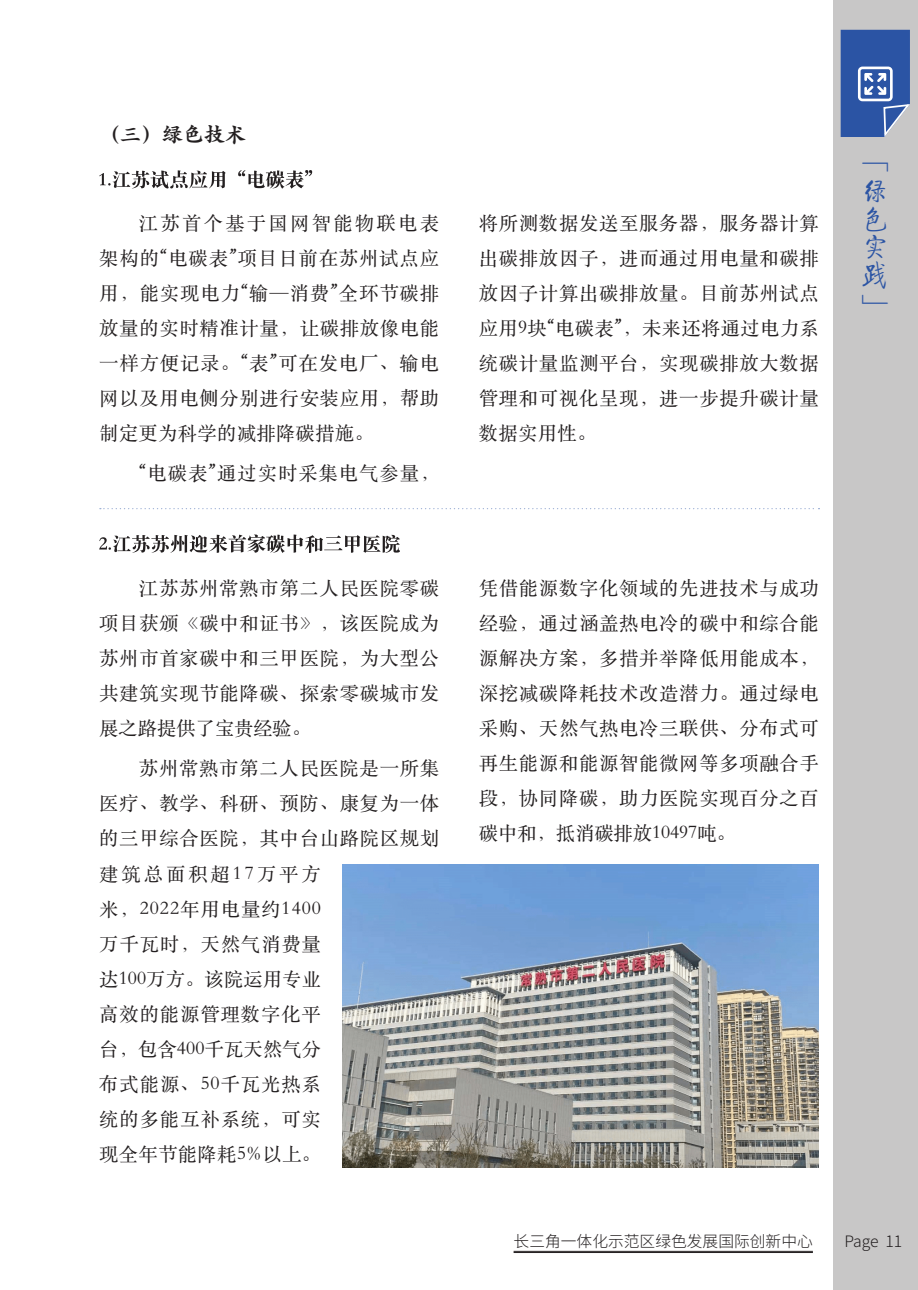
<style>
.page{position:relative;width:918px;height:1290px;background:#fff}
.page>*{position:absolute;margin:0;border:0;box-sizing:border-box;transform-origin:0 0}
.t1{font:28px/28px "FZQTJW GB1 0";color:#2b54a4;text-align:justify}
.t2{font:900 21px "ST Kaiti SC";color:#231f20}
.t3{font:19.25px/35px "ST Songti SC Regular";letter-spacing:.04em;color:#231f20;text-align:justify}
.t4{font:300 15.75px "Source Han Sans CN";color:#231f20}
</style>
<div class="page">
<div style="left:833px;top:0;width:85px;height:1290px;background:#c8c7c7"></div>
<hr style="left:513px;top:1251px;width:300px;height:1px;background:#231f20">
<hr style="left:513px;top:1252px;width:300px;height:1px;background:#231f20">
<svg style="left:840px;top:30px;width:70px;height:107px;background:#486bae"></svg>
<svg style="left:99px;top:170px;width:213px;height:19px"></svg>
<svg style="left:99px;top:534px;width:301px;height:19px"></svg>
<svg style="left:100px;top:508px;width:719px;height:1px"></svg>
<img style="left:342px;top:865px;width:476px;height:302px">
<p class="t2" style="left:99px;top:121px;width:148px">（三）绿色技术</p>
<p class="t3" style="left:99px;top:205px;width:341px;text-indent:40px">江苏首个基于国网智能物联电表架构的“电碳表”项目日前在苏州试点应用，能实现电力“输—消费”全环节碳排放量的实时精准计量，让碳排放像电能一样方便记录。“表”可在发电厂、输电网以及用电侧分别进行安装应用，帮助制定更为科学的减排降碳措施。</p>
<p class="t3" style="left:139px;top:455px;width:302px">“电碳表”通过实时采集电气参量，</p>
<p class="t3" style="left:99px;top:569px;width:341px;text-indent:40px">江苏苏州常熟市第二人民医院零碳项目获颁《碳中和证书》，该医院成为苏州市首家碳中和三甲医院，为大型公共建筑实现节能降碳、探索零碳城市发展之路提供了宝贵经验。</p>
<p class="t3" style="left:99px;top:749px;width:341px;text-indent:40px">苏州常熟市第二人民医院是一所集医疗、教学、科研、预防、康复为一体的三甲综合医院，其中台山路院区规划</p>
<p class="t3" style="left:99px;top:856px;width:223px">建筑总面积超17万平方米，2022年用电量约1400万千瓦时，天然气消费量达100万方。该院运用专业高效的能源管理数字化平台，包含400千瓦天然气分布式能源、50千瓦光热系统的多能互补系统，可实现全年节能降耗5%以上。</p>
<p class="t3" style="left:479px;top:205px;width:341px">将所测数据发送至服务器，服务器计算出碳排放因子，进而通过用电量和碳排放因子计算出碳排放量。目前苏州试点应用9块“电碳表”，未来还将通过电力系统碳计量监测平台，实现碳排放大数据管理和可视化呈现，进一步提升碳计量数据实用性。</p>
<h1 class="t1" style="left:861px;top:152px;width:29px">「绿色实践」</h1>
<p class="t3" style="left:479px;top:569px;width:341px">凭借能源数字化领域的先进技术与成功经验，通过涵盖热电冷的碳中和综合能源解决方案，多措并举降低用能成本，深挖减碳降耗技术改造潜力。通过绿电采购、天然气热电冷三联供、分布式可再生能源和能源智能微网等多项融合手段，协同降碳，助力医院实现百分之百碳中和，抵消碳排放10497吨。</p>
<p class="t4" style="left:513px;top:1232px;width:301px">长三角一体化示范区绿色发展国际创新中心</p>
<p class="t4" style="left:844px;top:1232px;width:59px">Page 11</p>
</div>
